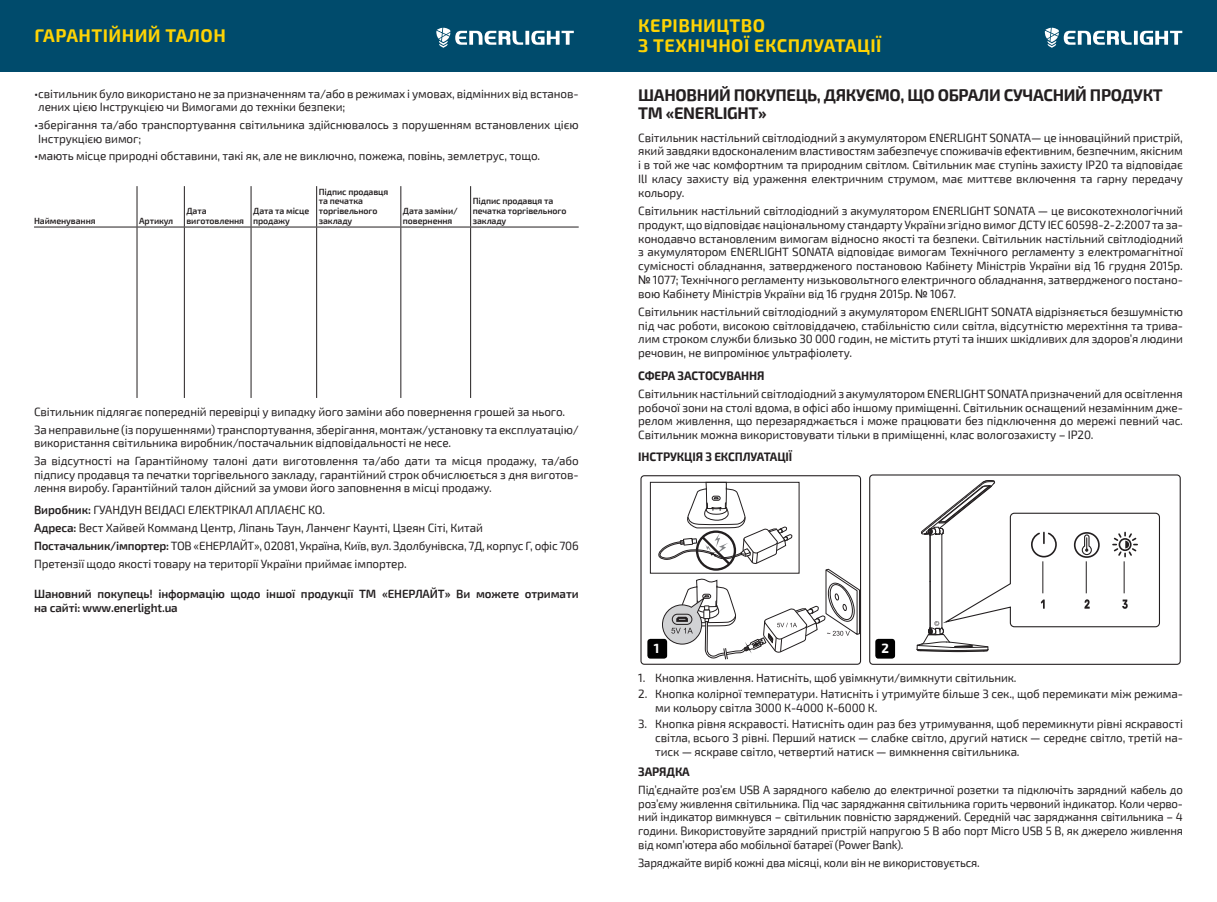
<style>
.page{position:relative;width:1217px;height:902px;background:#fff}
.page>*{position:absolute;margin:0;border:0;box-sizing:border-box;transform-origin:0 0}
.t1{font:700 18px/19.5px "Exo 2";letter-spacing:.025em;color:#fed304}
.t2{font:700 16.5px/18.3px "Exo 2";letter-spacing:-.02em;color:#231f20}
.t3{font:700 13.05px "Exo 2";color:#fff}
.t4{font:12px/13.8px "Exo 2";letter-spacing:-.01em;color:#231f20}
.t5{font:12px/13.8px "Exo 2";letter-spacing:-.01em;color:#231f20;text-align:justify;scale:.95 1}
.t6{font:600 12px/13.5px "Exo 2";letter-spacing:-.01em;color:#231f20}
.t7{font:700 12px "Exo 2";letter-spacing:-.01em;color:#231f20}
.t8{font:600 9px/9.8px "Exo 2";letter-spacing:-.01em;color:#231f20}
.s1{font-weight:600}
.s2{font-family:"Arial"}
</style>
<div class="page">
<div style="left:608px;top:0;width:608px;height:71px;background:#004b6c"></div>
<svg style="left:1044px;top:28px;width:137px;height:20px"></svg>
<div style="left:0;top:0;width:608px;height:71px;background:#004b6c"></div>
<svg style="left:436px;top:28px;width:137px;height:20px"></svg>
<div style="left:869px;top:474px;width:311px;height:190px;border:1px solid #231f20;border-radius:3px"></div>
<div style="left:640px;top:475px;width:220px;height:189px;border:1px solid #231f20;border-radius:3px"></div>
<div style="left:647px;top:638px;width:20px;height:20px;background:#000;border-radius:3px"></div>
<div style="left:875px;top:638px;width:19px;height:20px;background:#000;border-radius:3px"></div>
<svg style="left:916px;top:480px;width:244px;height:172px"></svg>
<svg style="left:658px;top:481px;width:201px;height:178px"></svg>
<hr style="left:137px;top:186px;width:1px;height:41px;background:#231f20">
<hr style="left:184px;top:186px;width:1px;height:41px;background:#231f20">
<hr style="left:251px;top:186px;width:1px;height:41px;background:#231f20">
<hr style="left:316px;top:186px;width:1px;height:41px;background:#231f20">
<hr style="left:400px;top:186px;width:1px;height:41px;background:#231f20">
<hr style="left:470px;top:186px;width:1px;height:41px;background:#231f20">
<hr style="left:34px;top:227px;width:103px;height:1px;background:#231f20">
<hr style="left:137px;top:227px;width:1px;height:171px;background:#231f20">
<hr style="left:137px;top:227px;width:47px;height:1px;background:#231f20">
<hr style="left:184px;top:227px;width:1px;height:171px;background:#231f20">
<hr style="left:184px;top:227px;width:67px;height:1px;background:#231f20">
<hr style="left:251px;top:227px;width:1px;height:171px;background:#231f20">
<hr style="left:251px;top:227px;width:65px;height:1px;background:#231f20">
<hr style="left:316px;top:227px;width:1px;height:171px;background:#231f20">
<hr style="left:316px;top:227px;width:85px;height:1px;background:#231f20">
<hr style="left:400px;top:227px;width:1px;height:171px;background:#231f20">
<hr style="left:401px;top:227px;width:69px;height:1px;background:#231f20">
<hr style="left:470px;top:227px;width:1px;height:171px;background:#231f20">
<hr style="left:470px;top:227px;width:108px;height:1px;background:#231f20">
<h1 class="t1" style="left:35px;top:26px;width:193px">ГАРАНТІЙНИЙ ТАЛОН</h1>
<p class="t4" style="left:38px;top:87px;width:542px;text-indent:-4px">•світильник було використано не за призначенням та/або в режимах і умовах, відмінних від встанов&shy;лених цією Інструкцією чи Вимогами до техніки безпеки;</p>
<p class="t4" style="left:38px;top:118px;width:542px;text-indent:-4px">•зберігання та/або транспортування світильника здійснювалось з порушенням встановлених цією<br>Інструкцією вимог;</p>
<p class="t4" style="left:34px;top:149px;width:507px">•мають місце природні обставини, такі як, але не виключно, пожежа, повінь, землетрус, тощо.</p>
<p class="t8" style="left:34px;top:216px;width:63px">Найменування</p>
<p class="t8" style="left:139px;top:216px;width:36px">Артикул</p>
<p class="t8" style="left:186px;top:206px;width:59px">Дата виготовлення</p>
<p class="t8" style="left:253px;top:206px;width:58px">Дата та місце продажу</p>
<p class="t8" style="left:319px;top:187px;width:71px">Підпис продавця та печатка торгівельного закладу</p>
<p class="t8" style="left:403px;top:206px;width:56px">Дата заміни/ повернення</p>
<p class="t8" style="left:472px;top:196px;width:95px">Підпис продавця та печатка торгівельного закладу</p>
<p class="t4" style="left:34px;top:403px;width:546px;line-height:17.7px">Світильник підлягає попередній перевірці у випадку його заміни або повернення грошей за нього.<br>За неправильне (із порушеннями) транспортування, зберігання, монтаж/установку та експлуатацію/</p>
<p class="t4" style="left:34px;top:434px;width:546px;line-height:17.7px">використання світильника виробник/постачальник відповідальності не несе.<br>За відсутності на Гарантійному талоні дати виготовлення та/або дати та місця продажу, та/або</p>
<p class="t4" style="left:34px;top:468px;width:546px">підпису продавця та печатки торгівельного закладу, гарантійний строк обчислюється з дня виготов&shy;лення виробу. Гарантійний талон дійсний за умови його заповнення в місці продажу.</p>
<p class="t4" style="left:34px;top:501px;width:546px;line-height:17.7px"><span class="s1">Виробник:</span> ГУАНДУН ВЕІДАСІ ЕЛЕКТРІКАЛ АПЛАЄНС КО.<br><span class="s1">Адреса:</span> Вест Хайвей Комманд Центр, Ліпань Таун, Ланченг Каунті, Цзеян Сіті, Китай <span class="s1">Постачальник/імпортер:</span> ТОВ «ЕНЕРЛАЙТ», 02081, Україна, Київ, вул. Здолбунівска, 7Д, корпус Г, офіс 706<br>Претензії щодо якості товару на території України приймає імпортер.</p>
<p class="t6" style="left:34px;top:587px;width:546px">Шановний покупець! інформацію щодо іншої продукції ТМ «ЕНЕРЛАЙТ» Ви можете отримати на сайті: www.enerlight.ua</p>
<h1 class="t1" style="left:638px;top:16px;width:245px">КЕРІВНИЦТВО<br>З ТЕХНІЧНОЇ ЕКСПЛУАТАЦІЇ</h1>
<h2 class="t2" style="left:638px;top:86px;width:526px">ШАНОВНИЙ ПОКУПЕЦЬ, ДЯКУЄМО, ЩО ОБРАЛИ СУЧАСНИЙ ПРОДУКТ<br>TM «ENERLIGHT»</h2>
<p class="t4" style="left:638px;top:131px;width:546px;text-align:justify">Світильник настільний світлодіодний з акумулятором ENERLIGHT SONATA— це інноваційний пристрій, який завдяки вдосконаленим властивостям забезпечує споживачів ефективним, безпечним, якісним і в той же час комфортним та природним світлом. Світильник має ступінь захисту IP20 та відповідає IlI класу захисту від ураження електричним струмом, має миттєве включення та гарну передачу кольору.</p>
<p class="t4" style="left:638px;top:204px;width:546px;text-align:justify">Світильник настільний світлодіодний з акумулятором ENERLIGHT SONATA — це високотехнологічний продукт, що відповідає національному стандарту України згідно вимог ДСТУ IEC 60598-2-2:2007 та за&shy;конодавчо встановленим вимогам відносно якості та безпеки. Світильник настільний світлодіодний з акумулятором ENERLIGHT SONATA відповідає вимогам Технічного регламенту з електромагнітної сумісності обладнання, затвердженого постановою Кабінету Міністрів України від 16 грудня 2015р. <span class="s2">№</span> 1077; Технічного регламенту низьковольтного електричного обладнання, затвердженого постано&shy;вою Кабінету Міністрів України від 16 грудня 2015р. <span class="s2">№</span> 1067.</p>
<p class="t4" style="left:638px;top:305px;width:546px;text-align:justify">Світильник настільний світлодіодний з акумулятором ENERLIGHT SONATA відрізняється безшумністю під час роботи, високою світловіддачею, стабільністю сили світла, відсутністю мерехтіння та трива&shy;лим строком служби близько 30 000 годин, не містить ртуті та інших шкідливих для здоров’я людини речовин, не випромінює ультрафіолету.</p>
<p class="t7" style="left:638px;top:368px;width:128px">СФЕРА ЗАСТОСУВАННЯ</p>
<p class="t4" style="left:638px;top:387px;width:546px;text-align:justify">Світильник настільний світлодіодний з акумулятором ENERLIGHT SONATA призначений для освітлення робочої зони на столі вдома, в офісі або іншому приміщенні. Світильник оснащений незамінним дже&shy;релом живлення, що перезаряджається і може працювати без підключення до мережі певний час.<br>Світильник можна використовувати тільки в приміщенні, клас вологозахисту – IP20.</p>
<p class="t7" style="left:638px;top:450px;width:155px">ІНСТРУКЦІЯ З ЕКСПЛУАТАЦІЇ</p>
<p class="t3" style="left:653px;top:640px;width:7px">1</p>
<p class="t3" style="left:881px;top:640px;width:9px">2</p>
<p class="t4" style="left:638px;top:671px;width:380px">1. Кнопка живлення. Натисніть, щоб увімкнути/вимкнути світильник.</p>
<p class="t4" style="left:655px;top:687px;width:529px;text-indent:-17px">2. Кнопка колірної температури. Натисніть і утримуйте більше 3 сек., щоб перемикати між режима&shy;ми кольору світла 3000 К-4000 К-6000 К.</p>
<p class="t4" style="left:655px;top:717px;width:529px;text-align:justify;text-indent:-17px">3. Кнопка рівня яскравості. Натисніть один раз без утримування, щоб перемикнути рівні яскравості світла, всього 3 рівні. Перший натиск — слабке світло, другий натиск — середнє світло, третій на&shy;тиск — яскраве світло, четвертий натиск — вимкнення світильника.</p>
<p class="t7" style="left:638px;top:764px;width:53px">ЗАРЯДКА</p>
<p class="t5" style="left:638px;top:782px;width:574px">Під’єднайте роз’єм USB A зарядного кабелю до електричної розетки та підключіть зарядний кабель до роз’єму живлення світильника. Під час заряджання світильника горить червоний індикатор. Коли черво&shy;ний індикатор вимкнувся – світильник повністю заряджений. Середній час заряджання світильника – 4 години. Використовуйте зарядний пристрій напругою 5 В або порт Micro USB 5 В, як джерело живлення від комп’ютера або мобільної батареї (Power Bank).</p>
<p class="t5" style="left:638px;top:856px;width:361px">Заряджайте виріб кожні два місяці, коли він не використовується.</p>
</div>
